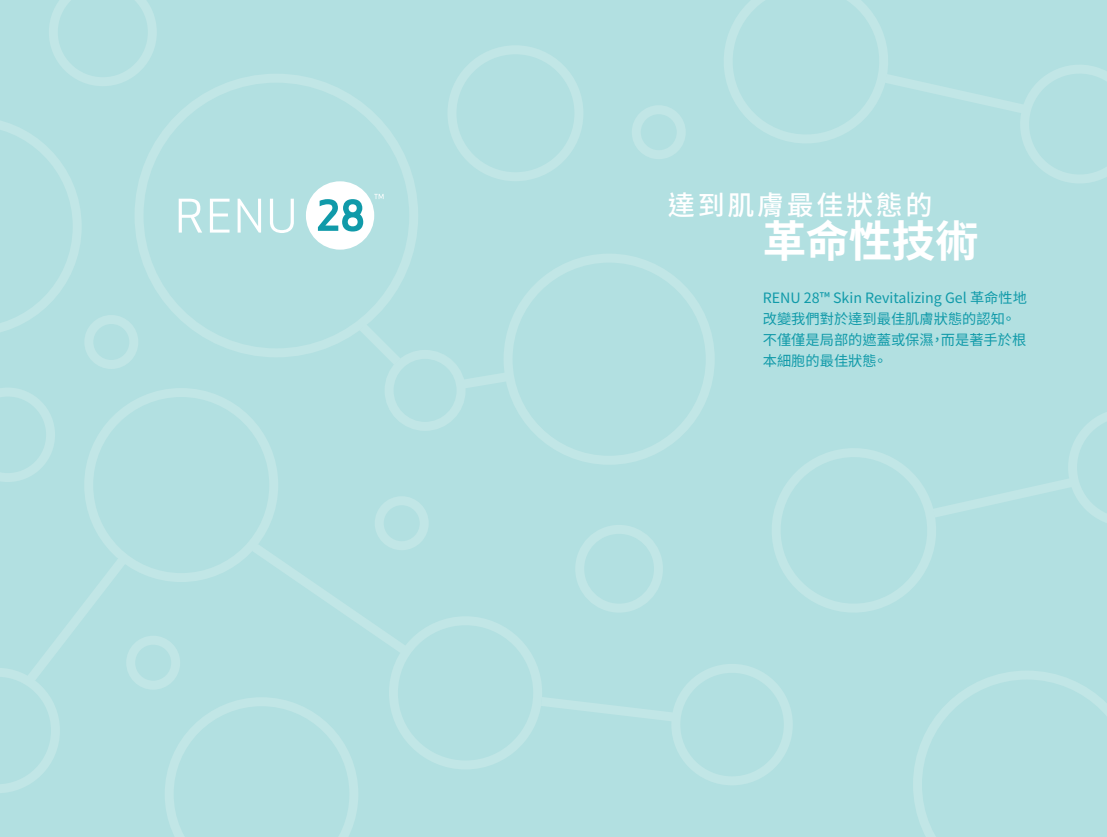
<style>
.page{position:relative;width:1107px;height:837px;background:#b2e0e1}
.page>*{position:absolute;margin:0;border:0;box-sizing:border-box;transform-origin:0 0}
.t1{font:700 43.5px "Source Han Sans TW";letter-spacing:-.01em;color:#fff}
.t2{font:500 27px "Source Han Sans TW";letter-spacing:.1em;color:#fff}
.t3{font:14.25px/21px "Source Han Sans TW";color:#109aa9}
</style>
<div class="page">
<div style="left:306px;top:181px;width:68px;height:69px;background:#fff;border-radius:50%"></div>
<svg style="left:318px;top:199px;width:45px;height:33px"></svg>
<svg style="left:179px;top:199px;width:23px;height:34px"></svg>
<svg style="left:210px;top:199px;width:20px;height:34px"></svg>
<svg style="left:238px;top:199px;width:23px;height:34px"></svg>
<svg style="left:270px;top:199px;width:24px;height:34px"></svg>
<svg style="left:374px;top:194px;width:10px;height:5px"></svg>
<div style="left:504px;top:254px;width:211px;height:211px;border:9px solid #c1e6e6;border-radius:50%"></div>
<svg style="left:913px;top:671px;width:194px;height:166px"></svg>
<svg style="left:49px;top:0;width:108px;height:86px"></svg>
<svg style="left:0;top:388px;width:55px;height:94px"></svg>
<div style="left:447px;top:45px;width:136px;height:136px;border:9px solid #c1e6e6;border-radius:50%"></div>
<div style="left:575px;top:525px;width:88px;height:88px;border:9px solid #c1e6e6;border-radius:50%"></div>
<div style="left:375px;top:496px;width:54px;height:54px;border:9px solid #c1e6e6;border-radius:50%"></div>
<div style="left:632px;top:105px;width:54px;height:54px;border:9px solid #c1e6e6;border-radius:50%"></div>
<div style="left:385px;top:350px;width:81px;height:81px;border:9px solid #c1e6e6;border-radius:50%"></div>
<svg style="left:165px;top:697px;width:193px;height:140px"></svg>
<div style="left:126px;top:636px;width:54px;height:54px;border:9px solid #c1e6e6;border-radius:50%"></div>
<div style="left:84px;top:315px;width:54px;height:54px;border:9px solid #c1e6e6;border-radius:50%"></div>
<svg style="left:531px;top:691px;width:155px;height:36px"></svg>
<div style="left:671px;top:664px;width:122px;height:121px;border:9px solid #c1e6e6;border-radius:50%"></div>
<svg style="left:241px;top:534px;width:177px;height:129px"></svg>
<svg style="left:350px;top:314px;width:60px;height:61px"></svg>
<svg style="left:452px;top:366px;width:68px;height:29px"></svg>
<div style="left:135px;top:74px;width:283px;height:283px;border:9px solid #c1e6e6;border-radius:50%"></div>
<div style="left:84px;top:388px;width:194px;height:194px;border:9px solid #c1e6e6;border-radius:50%"></div>
<div style="left:389px;top:616px;width:153px;height:154px;border:9px solid #c1e6e6;border-radius:50%"></div>
<svg style="left:0;top:548px;width:135px;height:245px"></svg>
<svg style="left:724px;top:0;width:383px;height:183px"></svg>
<svg style="left:0;top:121px;width:81px;height:211px"></svg>
<svg style="left:772px;top:412px;width:335px;height:200px"></svg>
<h2 class="t2" style="left:668px;top:190px;width:266px">達到肌膚最佳狀態的</h2>
<h1 class="t1" style="left:763px;top:217px;width:217px">革命性技術</h1>
<p class="t3" style="left:763px;top:287px;width:266px">RENU 28™ Skin Revitalizing Gel 革命性地改變我們對於達到最佳肌膚狀態的認知。不僅僅是局部的遮蓋或保濕，而是著手於根本細胞的最佳狀態。</p>
</div>
